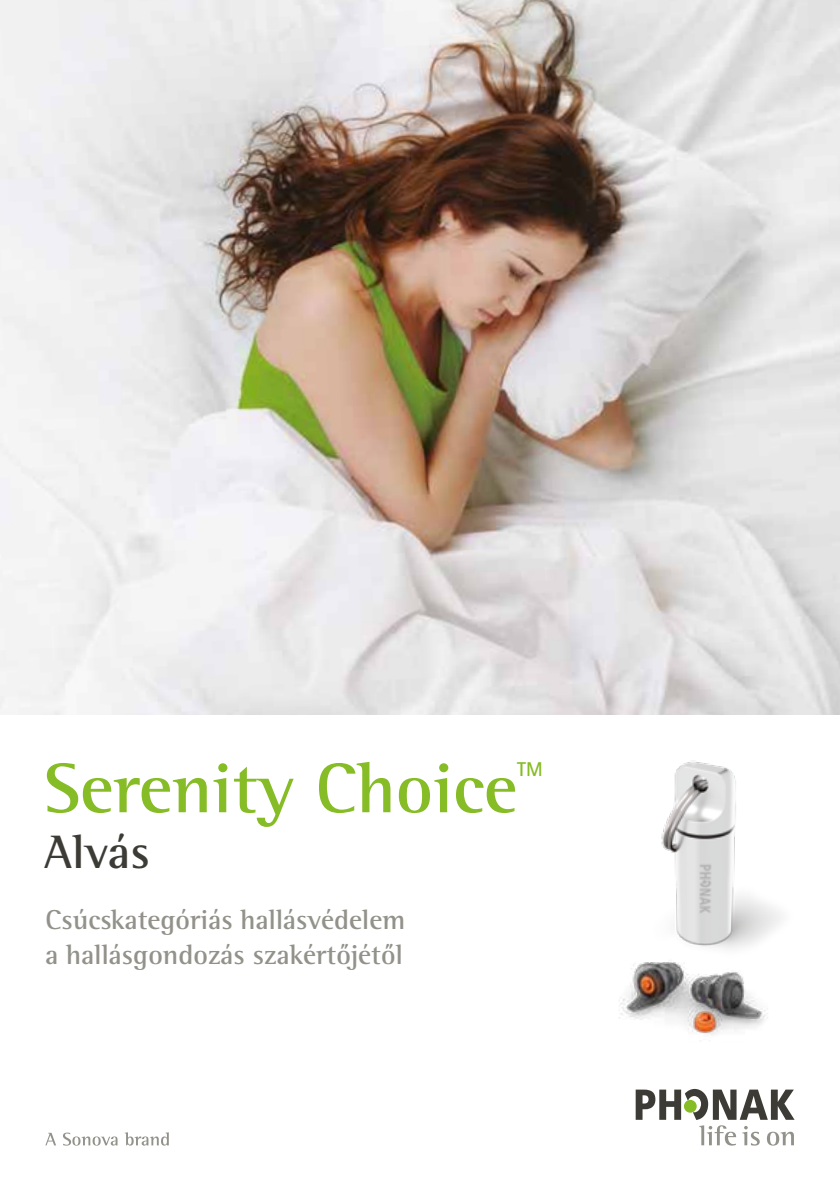
<style>
.page{position:relative;width:840px;height:1191px;background:#fff}
.page>*{position:absolute;margin:0;border:0;box-sizing:border-box;transform-origin:0 0}
.t1{font:700 72px "Rotis Semi Serif Pro";color:#86bc25}
.t2{font:700 48px "Rotis Semi Serif Pro";color:#3c3b35}
.t3{font:700 28px/35px "Rotis Semi Serif Pro";color:#92918a}
.t4{font:700 20px "Rotis Sans Serif Pro";color:#86bc25}
</style>
<div class="page">
<img style="left:0;top:0;width:839px;height:714px">
<img style="left:661px;top:760px;width:121px;height:189px">
<img style="left:619px;top:962px;width:149px;height:73px">
<svg style="left:45px;top:1132px;width:11px;height:13px"></svg>
<svg style="left:63px;top:1132px;width:54px;height:13px"></svg>
<svg style="left:125px;top:1132px;width:44px;height:13px"></svg>
<svg style="left:635px;top:1089px;width:159px;height:56px"></svg>
<h1 class="t1" style="left:44px;top:744px;width:474px">Serenity Choice</h1>
<p class="t4" style="left:517px;top:757px;width:27px">TM</p>
<h2 class="t2" style="left:44px;top:823px;width:107px">Alvás</h2>
<p class="t3" style="left:45px;top:902px;width:361px">Csúcskategóriás hallásvédelem a hallásgondozás szakértőjétől</p>
</div>
